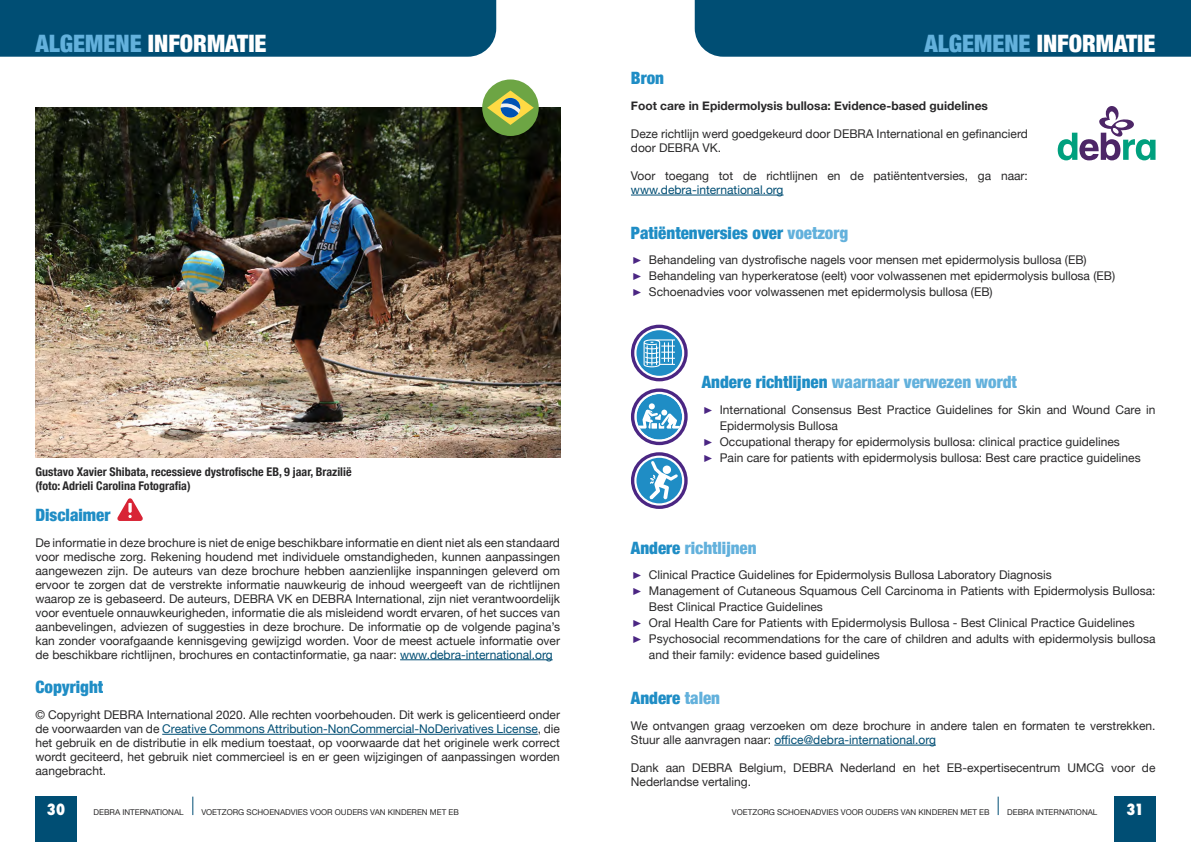
<style>
.page{position:relative;width:1191px;height:842px;background:#fff}
.page>*{position:absolute;margin:0;border:0;box-sizing:border-box;transform-origin:0 0}
.t1{font:900 condensed 24px "Helvetica Neue";color:#fff}
.t2{font:900 condensed 17px "Helvetica Neue";color:#1f8dc5}
.t3{font:900 condensed 17px "Helvetica Neue";color:#63b1dc}
.t4{font:800 condensed 15px "Futura";color:#fff}
.t5{font:12px/14px "Helvetica Neue";color:#292829}
.t6{font:700 condensed 12px/14px "Helvetica Neue";color:#292829}
.t7{font:700 12px "Helvetica Neue";color:#292829}
.t8{font:12px "Helvetica Neue";color:#004e74}
.t9{font:8px "Helvetica Neue";color:#292829}
.s1{color:#63b1dc}
.s2{font-size:10px;color:#4b2683}
.s3{color:#004e74}
.s4{color:#1f8dc5}
</style>
<div class="page">
<div style="left:694px;top:0;width:497px;height:57px;background:#004e74"></div>
<div style="left:35px;top:797px;width:42px;height:45px;background:#004e74"></div>
<div style="left:1114px;top:797px;width:41px;height:45px;background:#004e74"></div>
<svg style="left:192px;top:797px;width:1px;height:18px"></svg>
<svg style="left:997px;top:797px;width:1px;height:18px"></svg>
<div style="left:0;top:0;width:496px;height:57px;background:#004e74"></div>
<hr style="left:162px;top:734px;width:376px;height:1px;background:#004e74">
<svg style="left:117px;top:498px;width:26px;height:23px"></svg>
<hr style="left:400px;top:659px;width:152px;height:1px;background:#004e74">
<img style="left:35px;top:108px;width:525px;height:349px">
<div style="left:482px;top:79px;width:57px;height:57px;background:#6da544;border-radius:50%"></div>
<svg style="left:487px;top:91px;width:47px;height:34px"></svg>
<hr style="left:631px;top:195px;width:152px;height:1px;background:#004e74">
<svg style="left:1057px;top:106px;width:98px;height:54px"></svg>
<hr style="left:774px;top:745px;width:162px;height:1px;background:#004e74">
<div style="left:636px;top:330px;width:46px;height:46px;background:#1f8dc5;border-radius:50%"></div>
<div style="left:631px;top:325px;width:56px;height:56px;border:3px solid #4b2683;border-radius:50%"></div>
<svg style="left:643px;top:339px;width:32px;height:28px"></svg>
<svg style="left:632px;top:390px;width:54px;height:53px"></svg>
<div style="left:631px;top:388px;width:56px;height:57px;border:3px solid #4b2683;border-radius:50%"></div>
<div style="left:636px;top:394px;width:46px;height:46px;background:#1f8dc5;border-radius:50%"></div>
<svg style="left:637px;top:403px;width:44px;height:26px"></svg>
<div style="left:636px;top:458px;width:46px;height:45px;background:#1f8dc5;border-radius:50%"></div>
<div style="left:631px;top:452px;width:56px;height:57px;border:3px solid #4b2683;border-radius:50%"></div>
<svg style="left:649px;top:461px;width:29px;height:38px"></svg>
<h1 class="t1" style="left:35px;top:23px;width:233px"><span class="s1">ALGEMENE</span> INFORMATIE</h1>
<h1 class="t1" style="left:924px;top:23px;width:233px"><span class="s1">ALGEMENE</span> INFORMATIE</h1>
<h2 class="t2" style="left:631px;top:64px;width:35px">Bron</h2>
<p class="t7" style="left:631px;top:96px;width:358px">Foot care in Epidermolysis bullosa: Evidence-based guidelines</p>
<p class="t5" style="left:631px;top:127px;width:398px">Deze richtlijn werd goedgekeurd door DEBRA International en gefinancierd door DEBRA VK.</p>
<p class="t5" style="left:631px;top:169px;width:398px">Voor toegang tot de richtlijnen en de patiëntentversies, ga naar:</p>
<p class="t8" style="left:631px;top:181px;width:154px">www.debra-international.org</p>
<h2 class="t2" style="left:631px;top:219px;width:219px">Patiëntenversies over <span class="s1">voetzorg</span></h2>
<p class="t5" style="left:631px;top:253px;width:486px;line-height:16px"><span class="s2">࢝</span> Behandeling van dystrofische nagels voor mensen met epidermolysis bullosa (EB)<br><span class="s2">࢝</span> Behandeling van hyperkeratose (eelt) voor volwassenen met epidermolysis bullosa (EB) <span class="s2">࢝</span> Schoenadvies voor volwassenen met epidermolysis bullosa (EB)</p>
<p class="t6" style="left:35px;top:464px;width:318px">Gustavo Xavier Shibata, recessieve dystrofische EB, 9 jaar, Brazilië (foto: Adrieli Carolina Fotografia)</p>
<h2 class="t2" style="left:35px;top:501px;width:76px">Disclaimer</h2>
<p class="t5" style="left:35px;top:536px;width:526px;text-align:justify">De informatie in deze brochure is niet de enige beschikbare informatie en dient niet als een standaard voor medische zorg. Rekening houdend met individuele omstandigheden, kunnen aanpassingen aangewezen zijn. De auteurs van deze brochure hebben aanzienlijke inspanningen geleverd om ervoor te zorgen dat de verstrekte informatie nauwkeurig de inhoud weergeeft van de richtlijnen waarop ze is gebaseerd. De auteurs, DEBRA VK en DEBRA International, zijn niet verantwoordelijk voor eventuele onnauwkeurigheden, informatie die als misleidend wordt ervaren, of het succes van aanbevelingen, adviezen of suggesties in deze brochure. De informatie op de volgende pagina’s kan zonder voorafgaande kennisgeving gewijzigd worden. Voor de meest actuele informatie over de beschikbare richtlijnen, brochures en contactinformatie, ga naar: <span class="s3">www.debra-international.org</span></p>
<h2 class="t2" style="left:35px;top:673px;width:69px">Copyright</h2>
<p class="t5" style="left:35px;top:708px;width:526px;text-align:justify">© Copyright DEBRA International 2020. Alle rechten voorbehouden. Dit werk is gelicentieerd onder de voorwaarden van de <span class="s3">Creative Commons Attribution-NonCommercial-NoDerivatives License</span>, die het gebruik en de distributie in elk medium toestaat, op voorwaarde dat het originele werk correct wordt geciteerd, het gebruik niet commercieel is en er geen wijzigingen of aanpassingen worden aangebracht.</p>
<h2 class="t3" style="left:702px;top:368px;width:316px"><span class="s4">Andere richtlijnen</span> waarnaar verwezen wordt</h2>
<p class="t5" style="left:702px;top:403px;width:455px"><span class="s2">࢝</span> International Consensus Best Practice Guidelines for Skin and Wound Care in</p>
<p class="t5" style="left:720px;top:419px;width:120px">Epidermolysis Bullosa</p>
<p class="t5" style="left:702px;top:435px;width:419px"><span class="s2">࢝</span> Occupational therapy for epidermolysis bullosa: clinical practice guidelines</p>
<p class="t5" style="left:702px;top:451px;width:440px"><span class="s2">࢝</span> Pain care for patients with epidermolysis bullosa: Best care practice guidelines</p>
<h2 class="t3" style="left:631px;top:534px;width:127px"><span class="s4">Andere</span> richtlijnen</h2>
<p class="t5" style="left:631px;top:569px;width:422px"><span class="s2">࢝</span> Clinical Practice Guidelines for Epidermolysis Bullosa Laboratory Diagnosis</p>
<p class="t5" style="left:631px;top:585px;width:526px"><span class="s2">࢝</span> Management of Cutaneous Squamous Cell Carcinoma in Patients with Epidermolysis Bullosa:</p>
<p class="t5" style="left:649px;top:601px;width:175px">Best Clinical Practice Guidelines</p>
<p class="t5" style="left:631px;top:617px;width:505px"><span class="s2">࢝</span> Oral Health Care for Patients with Epidermolysis Bullosa - Best Clinical Practice Guidelines</p>
<p class="t5" style="left:631px;top:633px;width:526px"><span class="s2">࢝</span> Psychosocial recommendations for the care of children and adults with epidermolysis bullosa</p>
<p class="t5" style="left:649px;top:649px;width:232px">and their family: evidence based guidelines</p>
<h2 class="t2" style="left:631px;top:684px;width:91px">Andere <span class="s1">talen</span></h2>
<p class="t5" style="left:631px;top:719px;width:526px">We ontvangen graag verzoeken om deze brochure in andere talen en formaten te verstrekken.<br>Stuur alle aanvragen naar: <span class="s3">office@debra-international.org</span></p>
<p class="t5" style="left:631px;top:761px;width:526px">Dank aan DEBRA Belgium, DEBRA Nederland en het EB-expertisecentrum UMCG voor de<br>Nederlandse vertaling.</p>
<p class="t4" style="left:47px;top:799px;width:20px">30</p>
<p class="t9" style="left:94px;top:806px;width:92px">DEBRA INTERNATIONAL</p>
<p class="t9" style="left:201px;top:806px;width:259px">VOETZORG SCHOENADVIES VOOR OUDERS VAN KINDEREN MET EB</p>
<p class="t9" style="left:732px;top:806px;width:259px">VOETZORG SCHOENADVIES VOOR OUDERS VAN KINDEREN MET EB</p>
<p class="t9" style="left:1007px;top:806px;width:92px">DEBRA INTERNATIONAL</p>
<p class="t4" style="left:1126px;top:799px;width:18px">31</p>
</div>
